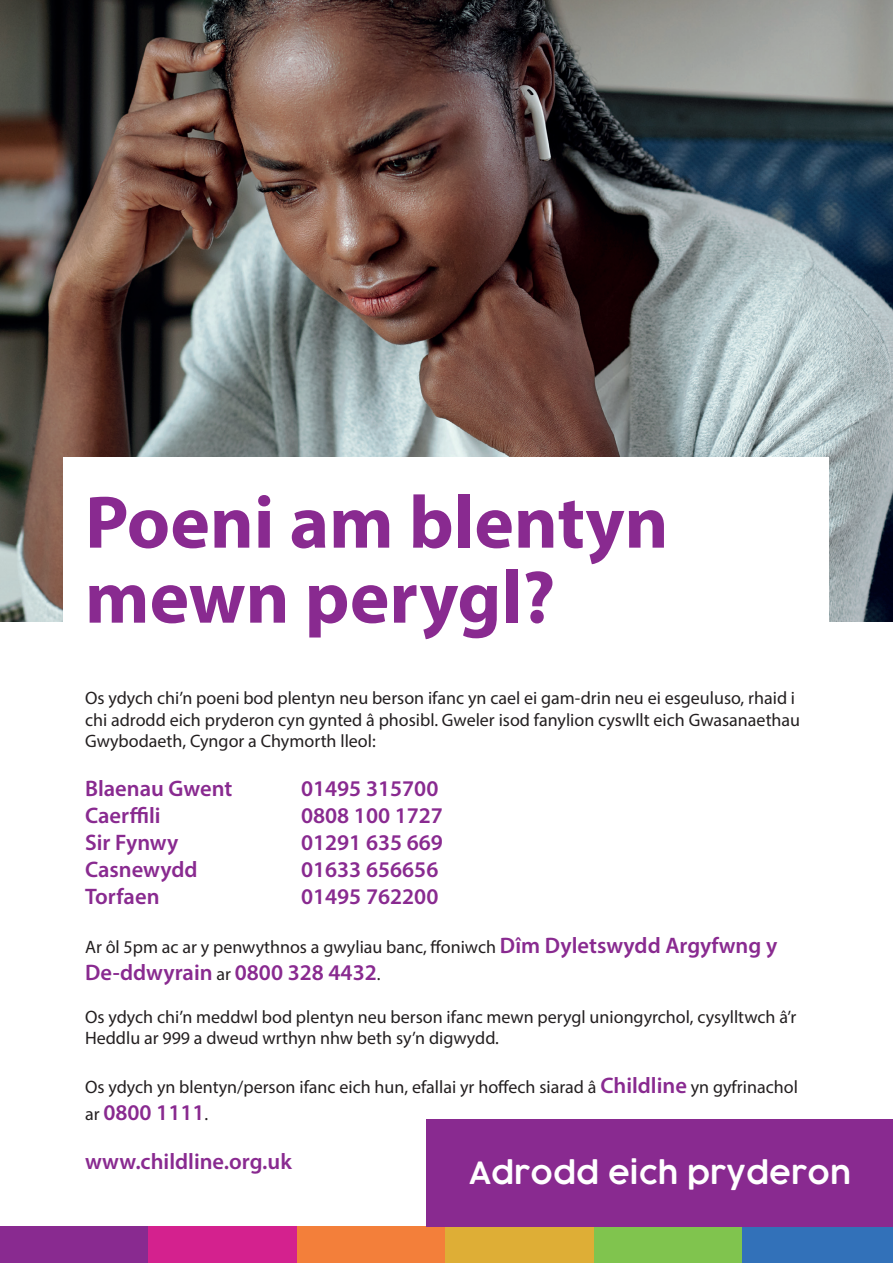
<style>
.page{position:relative;width:893px;height:1263px;background:#fff}
.page>*{position:absolute;margin:0;border:0;box-sizing:border-box;transform-origin:0 0}
.t1{font:700 75px/75px "Myriad Pro";color:#892a90}
.t2{font:600 30px "COCOGOOSE";color:#fff}
.t3{font:600 22.5px "Myriad Pro";color:#892a90}
.t4{font:18px/21.6px "Myriad Pro";color:#231f20}
.s1{font-weight:600;font-size:22.5px;color:#892a90}
.s2{font-weight:400;font-size:18px;color:#231f20}
</style>
<div class="page">
<div style="left:0;top:1227px;width:150px;height:36px;background:#892a90"></div>
<div style="left:149px;top:1227px;width:150px;height:36px;background:#d4218e"></div>
<div style="left:297px;top:1227px;width:150px;height:36px;background:#f37f3a"></div>
<div style="left:446px;top:1227px;width:150px;height:36px;background:#deae36"></div>
<div style="left:594px;top:1227px;width:150px;height:36px;background:#80c44e"></div>
<div style="left:743px;top:1227px;width:150px;height:36px;background:#3271b9"></div>
<img style="left:0;top:0;width:893px;height:621px">
<div style="left:64px;top:457px;width:765px;height:721px;background:#fff"></div>
<div style="left:426px;top:1119px;width:467px;height:108px;background:#892a90"></div>
<p class="t1" style="left:85px;top:482px;width:585px">Poeni am blentyn mewn perygl?</p>
<p class="t4" style="left:85px;top:687px;width:717px">Os ydych chi’n poeni bod plentyn neu berson ifanc yn cael ei gam-drin neu ei esgeuluso, rhaid i chi adrodd eich pryderon cyn gynted â phosibl. Gweler isod fanylion cyswllt eich Gwasanaethau<br>Gwybodaeth, Cyngor a Chymorth lleol:</p>
<p class="t3" style="left:85px;top:774px;width:149px">Blaenau Gwent</p>
<p class="t3" style="left:301px;top:774px;width:139px">01495 315700</p>
<p class="t3" style="left:85px;top:801px;width:77px">Caerffili</p>
<p class="t3" style="left:301px;top:801px;width:143px">0808 100 1727</p>
<p class="t3" style="left:85px;top:828px;width:95px">Sir Fynwy</p>
<p class="t3" style="left:301px;top:828px;width:143px">01291 635 669</p>
<p class="t3" style="left:85px;top:855px;width:114px">Casnewydd</p>
<p class="t3" style="left:301px;top:855px;width:139px">01633 656656</p>
<p class="t3" style="left:85px;top:882px;width:76px">Torfaen</p>
<p class="t3" style="left:301px;top:882px;width:139px">01495 762200</p>
<p class="t4" style="left:85px;top:935px;width:694px">Ar ôl 5pm ac ar y penwythnos a gwyliau banc, ffoniwch <span class="s1">Dîm Dyletswydd Argyfwng y</span></p>
<p class="t3" style="left:85px;top:958px;width:297px">De-ddwyrain <span class="s2">ar</span> 0800 328 4432<span class="s2">.</span></p>
<p class="t4" style="left:85px;top:1006px;width:713px">Os ydych chi’n meddwl bod plentyn neu berson ifanc mewn perygl uniongyrchol, cysylltwch â’r<br>Heddlu ar 999 a dweud wrthyn nhw beth sy’n digwydd.</p>
<p class="t4" style="left:85px;top:1076px;width:714px">Os ydych yn blentyn/person ifanc eich hun, efallai yr hoffech siarad â <span class="s1">Childline</span> yn gyfrinachol</p>
<p class="t3" style="left:85px;top:1098px;width:125px"><span class="s2">ar</span> 0800 1111<span class="s2">.</span></p>
<p class="t3" style="left:85px;top:1147px;width:208px">www.childline.org.uk</p>
<p class="t2" style="left:469px;top:1152px;width:383px">Adrodd eich pryderon</p>
</div>
